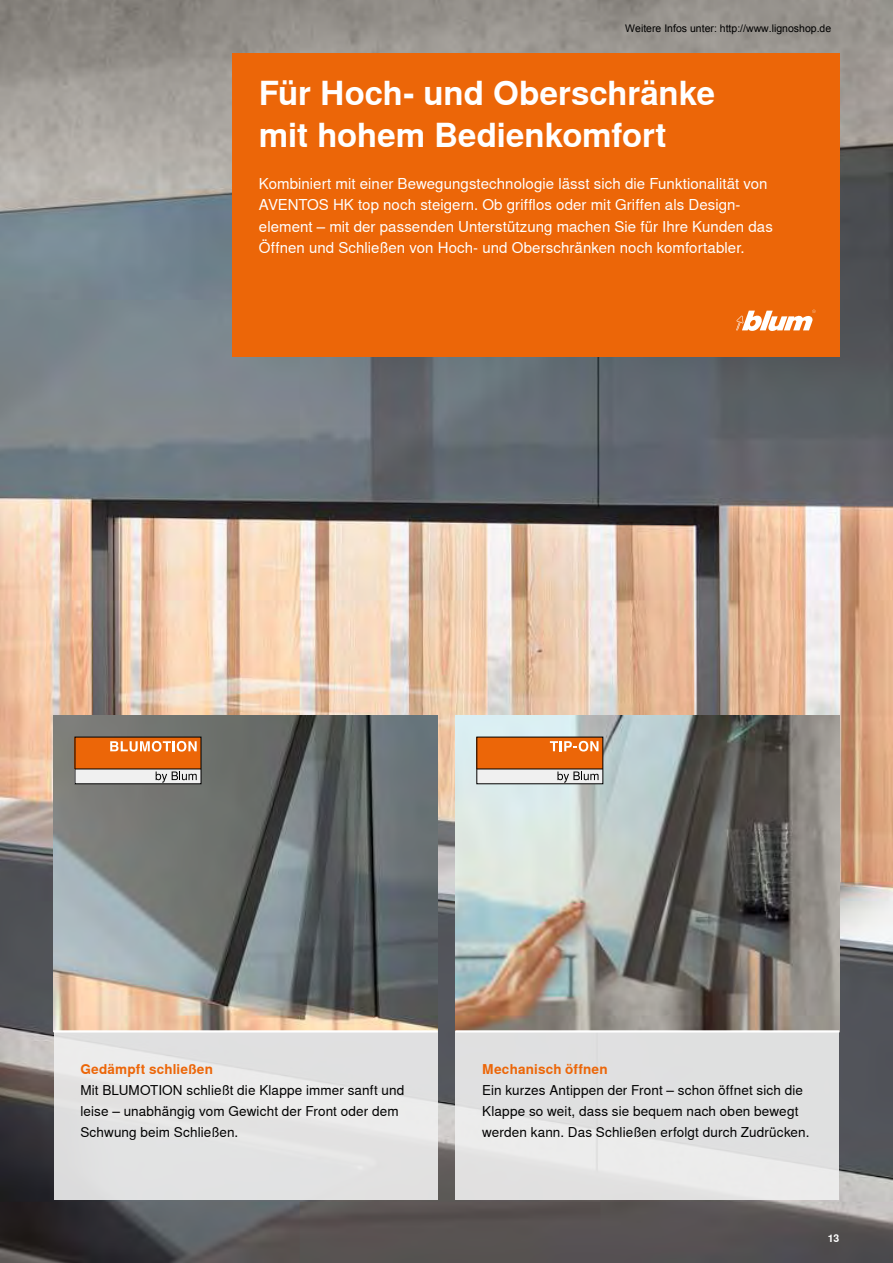
<style>
.page{position:relative;width:893px;height:1263px;background:#fff}
.page>*{position:absolute;margin:0;border:0;box-sizing:border-box;transform-origin:0 0}
.t1{font:700 33px/42px "Nimbus Sans Global";color:#fff}
.t2{font:15px/21px "Nimbus Sans Global";letter-spacing:.005em;color:#fff}
.t3{font:13.5px/21px "Nimbus Sans Global";letter-spacing:.01em;color:#000}
.t4{font:700 13.5px "Nimbus Sans Global";letter-spacing:.015em;color:#ec6608}
.t5{font:10.5px "Arial";color:#000}
.t6{font:700 10.5px "Nimbus Sans Global";color:#fff}
</style>
<div class="page">
<img style="left:0;top:0;width:893px;height:1263px">
<div style="left:232px;top:54px;width:607px;height:303px;background:#ec6608"></div>
<svg style="left:736px;top:310px;width:80px;height:21px"></svg>
<img style="left:455px;top:716px;width:384px;height:314px">
<img style="left:54px;top:716px;width:384px;height:314px">
<div style="left:455px;top:1031px;width:384px;height:169px;background:#e0e0e0"></div>
<div style="left:54px;top:1031px;width:384px;height:169px;background:#e2e2e2"></div>
<div style="left:75px;top:769px;width:126px;height:15px;background:#f0f0f0"></div>
<div style="left:75px;top:737px;width:126px;height:32px;background:#ec6608"></div>
<hr style="left:75px;top:769px;width:126px;height:1px;background:#000">
<svg style="left:110px;top:741px;width:87px;height:11px"></svg>
<svg style="left:156px;top:771px;width:41px;height:12px"></svg>
<div style="left:477px;top:769px;width:126px;height:15px;background:#f0f0f0"></div>
<div style="left:477px;top:737px;width:126px;height:32px;background:#ec6608"></div>
<hr style="left:477px;top:769px;width:126px;height:1px;background:#000">
<svg style="left:550px;top:741px;width:48px;height:10px"></svg>
<svg style="left:557px;top:771px;width:41px;height:12px"></svg>
<hr style="left:455px;top:1030px;width:384px;height:2px;background:#fff">
<hr style="left:54px;top:1030px;width:384px;height:2px;background:#fff">
<p class="t5" style="left:625px;top:21px;width:208px">Weitere Infos unter: http://www.lignoshop.de</p>
<h1 class="t1" style="left:259px;top:73px;width:458px">Für Hoch- und Oberschränke mit hohem Bedienkomfort</h1>
<p class="t2" style="left:259px;top:174px;width:515px">Kombiniert mit einer Bewegungstechnologie lässt sich die Funktionalität von AVENTOS HK top noch steigern. Ob grifflos oder mit Griffen als Design&shy;element – mit der passenden Unterstützung machen Sie für Ihre Kunden das Öffnen und Schließen von Hoch- und Oberschränken noch komfortabler.</p>
<p class="t4" style="left:80px;top:1061px;width:134px">Gedämpft schließen</p>
<p class="t3" style="left:80px;top:1079px;width:325px">Mit BLUMOTION schließt die Klappe immer sanft und leise – unabhängig vom Gewicht der Front oder dem<br>Schwung beim Schließen.</p>
<p class="t4" style="left:482px;top:1061px;width:127px">Mechanisch öffnen</p>
<p class="t3" style="left:482px;top:1079px;width:329px">Ein kurzes Antippen der Front – schon öffnet sich die<br>Klappe so weit, dass sie bequem nach oben bewegt werden kann. Das Schließen erfolgt durch Zudrücken.</p>
<p class="t6" style="left:828px;top:1232px;width:13px">13</p>
</div>
